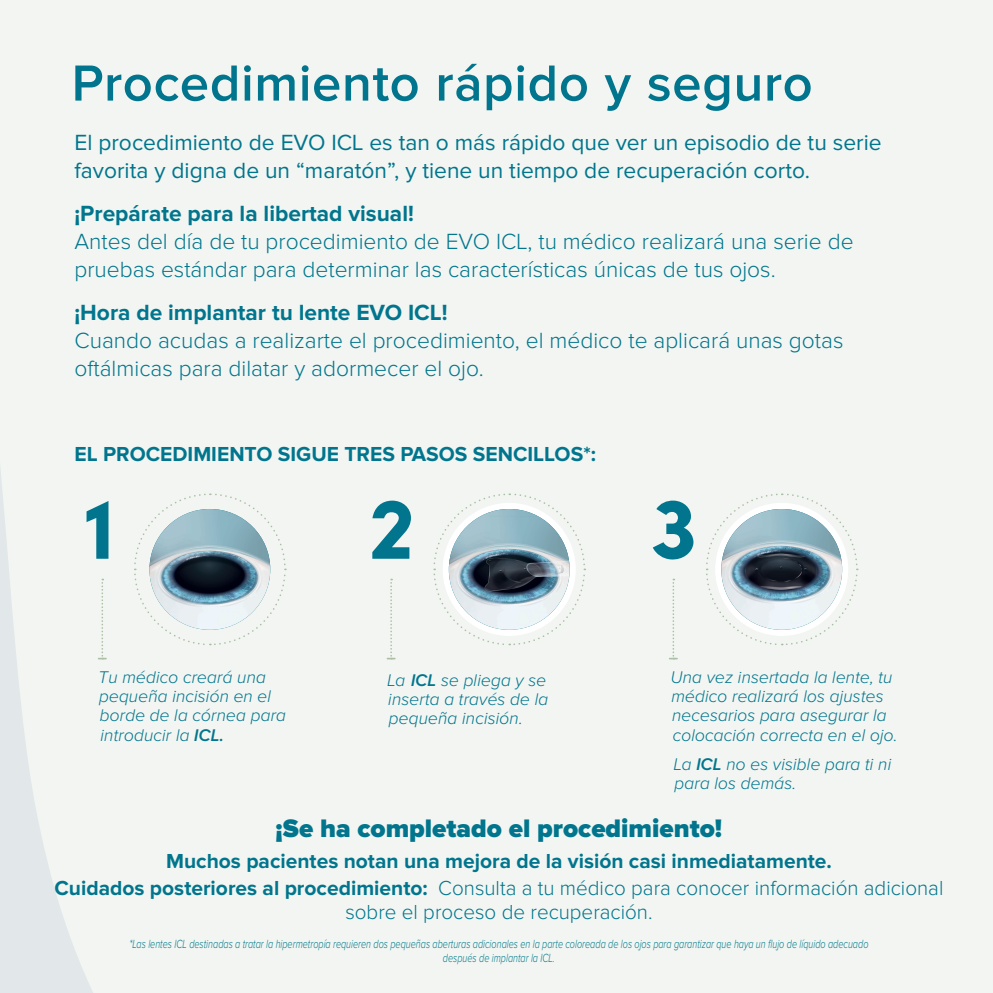
<style>
.page{position:relative;width:993px;height:993px;background:#fff}
.page>*{position:absolute;margin:0;border:0;box-sizing:border-box;transform-origin:0 0}
.t1{font:600 52.5px "Proxima Nova";letter-spacing:.01em;color:#00758d}
.t2{font:900 26.25px "Proxima Nova";color:#00758d}
.t3{font:300 22.75px/28px "Proxima Nova";color:#00758d}
.t4{font:22.75px/28px "Proxima Nova";color:#00758d}
.t5{font:700 22.75px "Proxima Nova";color:#00758d}
.t6{font:700 21px/25.4px "Proxima Nova";color:#00758d;text-align:center}
.t7{font:italic 300 17.5px/19.2px "Proxima Nova";color:#00758d}
.t8{font:italic 300 12.25px/14.7px "Proxima Nova";color:#01798d;text-align:center;scale:.74 1}
.s1{font-weight:600}
.s2{font-weight:300}
</style>
<div class="page">
<div style="left:0;top:0;width:992px;height:992px;background:#f2f5f1"></div>
<div style="left:133px;top:492px;width:153px;height:154px;background:#f2f5f1"></div>
<img style="left:149px;top:509px;width:121px;height:120px;border-radius:60px">
<div style="left:432px;top:492px;width:153px;height:154px;background:#f2f5f1"></div>
<div style="left:442px;top:502px;width:133px;height:133px;background:#fff;border-radius:50%"></div>
<img style="left:448px;top:509px;width:121px;height:120px;border-radius:60px">
<div style="left:704px;top:492px;width:154px;height:154px;background:#f2f5f1"></div>
<svg style="left:715px;top:502px;width:133px;height:133px"></svg>
<img style="left:721px;top:509px;width:120px;height:120px;border-radius:60px">
<svg style="left:99px;top:578px;width:7px;height:81px"></svg>
<svg style="left:387px;top:578px;width:8px;height:81px"></svg>
<svg style="left:669px;top:578px;width:7px;height:81px"></svg>
<svg style="left:86px;top:501px;width:22px;height:57px"></svg>
<svg style="left:372px;top:500px;width:39px;height:58px"></svg>
<svg style="left:652px;top:500px;width:41px;height:60px"></svg>
<h1 class="t1" style="left:72px;top:59px;width:742px">Procedimiento rápido y seguro</h1>
<h3 class="t4" style="left:74px;top:129px;width:808px">El procedimiento de EVO ICL es tan o más rápido que ver un episodio de tu serie favorita y digna de un “maratón”, y tiene un tiempo de recuperación corto.</h3>
<h3 class="t5" style="left:74px;top:200px;width:341px">¡Prepárate para la libertad visual!</h3>
<h3 class="t3" style="left:74px;top:228px;width:780px">Antes del día de tu procedimiento de EVO ICL, tu médico realizará una serie de pruebas estándar para determinar las características únicas de tus ojos.</h3>
<h3 class="t5" style="left:74px;top:299px;width:374px">¡Hora de implantar tu lente EVO ICL!</h3>
<h3 class="t3" style="left:74px;top:327px;width:770px">Cuando acudas a realizarte el procedimiento, el médico te aplicará unas gotas oftálmicas para dilatar y adormecer el ojo.</h3>
<p class="t6" style="left:74px;top:441px;width:523px">EL PROCEDIMIENTO SIGUE TRES PASOS SENCILLOS*:</p>
<p class="t7" style="left:98px;top:668px;width:190px">Tu médico creará una pequeña incisión en el borde de la córnea para introducir la <span class="s1">ICL.</span></p>
<p class="t7" style="left:387px;top:670px;width:163px;text-align:justify">La <span class="s1">ICL</span> se pliega y se inserta a través de la pequeña incisión.</p>
<p class="t7" style="left:670px;top:668px;width:229px">Una vez insertada la lente, tu médico realizará los ajustes necesarios para asegurar la colocación correcta en el ojo.</p>
<p class="t7" style="left:673px;top:754px;width:219px">La <span class="s1">ICL</span> no es visible para ti ni para los demás.</p>
<h2 class="t2" style="left:275px;top:812px;width:448px">¡Se ha completado el procedimiento!</h2>
<p class="t6" style="left:55px;top:848px;width:890px">Muchos pacientes notan una mejora de la visión casi inmediatamente.<br>Cuidados posteriores al procedimiento: <span class="s2">Consulta a tu médico para conocer información adicional sobre el proceso de recuperación.</span></p>
<p class="t8" style="left:129px;top:936px;width:999px">*Las lentes ICL destinadas a tratar la hipermetropía requieren dos pequeñas aberturas adicionales en la parte coloreada de los ojos para garantizar que haya un flujo de líquido adecuado después de implantar la ICL.</p>
</div>
